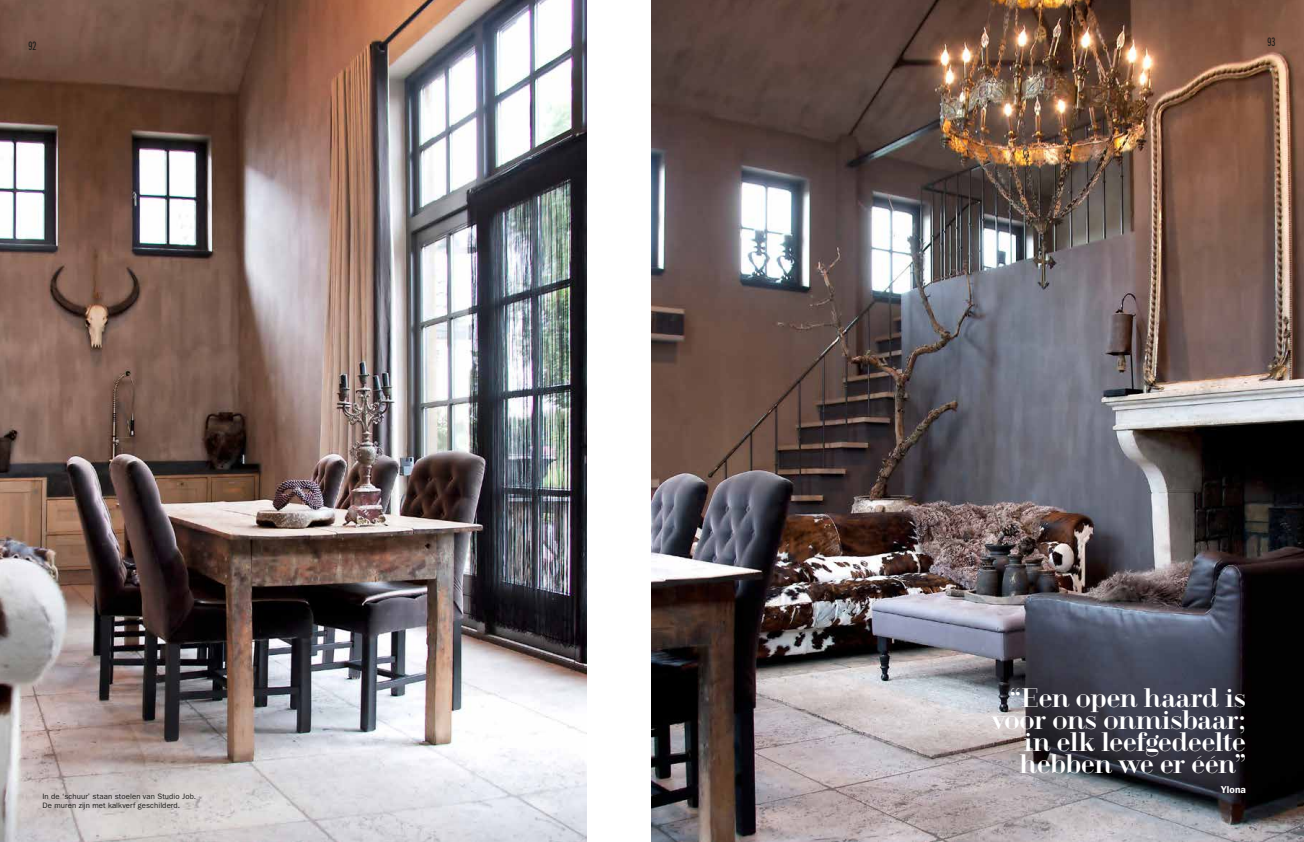
<style>
.page{position:relative;width:1304px;height:842px;background:#fff}
.page>*{position:absolute;margin:0;border:0;box-sizing:border-box;transform-origin:0 0}
.t1{font:25px/22px "Geotica Three";letter-spacing:-.01em;color:#fff;text-align:right}
.t2{font:12.6px "ITC Franklin Gothic Std Bk X Cp";color:#1a1a18}
.t3{font:600 10px "ITC Franklin Gothic Std";letter-spacing:.005em;color:#fff}
.t4{font:7.8px/9px "ITC Franklin Gothic Std";letter-spacing:.015em;color:#1a1a18}
</style>
<div class="page">
<img style="left:0;top:0;width:587px;height:842px">
<img style="left:652px;top:0;width:652px;height:842px">
<h2 class="t2" style="left:28px;top:39px;width:10px">92</h2>
<h2 class="t2" style="left:1267px;top:36px;width:10px">93</h2>
<p class="t4" style="left:43px;top:792px;width:155px">In de ‘schuur’ staan stoelen van Studio Job.<br>De muren zijn met kalkverf geschilderd.</p>
<h1 class="t1" style="left:992px;top:687px;width:256px">“Een open haard is voor ons onmisbaar; in elk leefgedeelte hebben we er één”</h1>
<p class="t3" style="left:1221px;top:784px;width:27px">Ylona</p>
</div>
